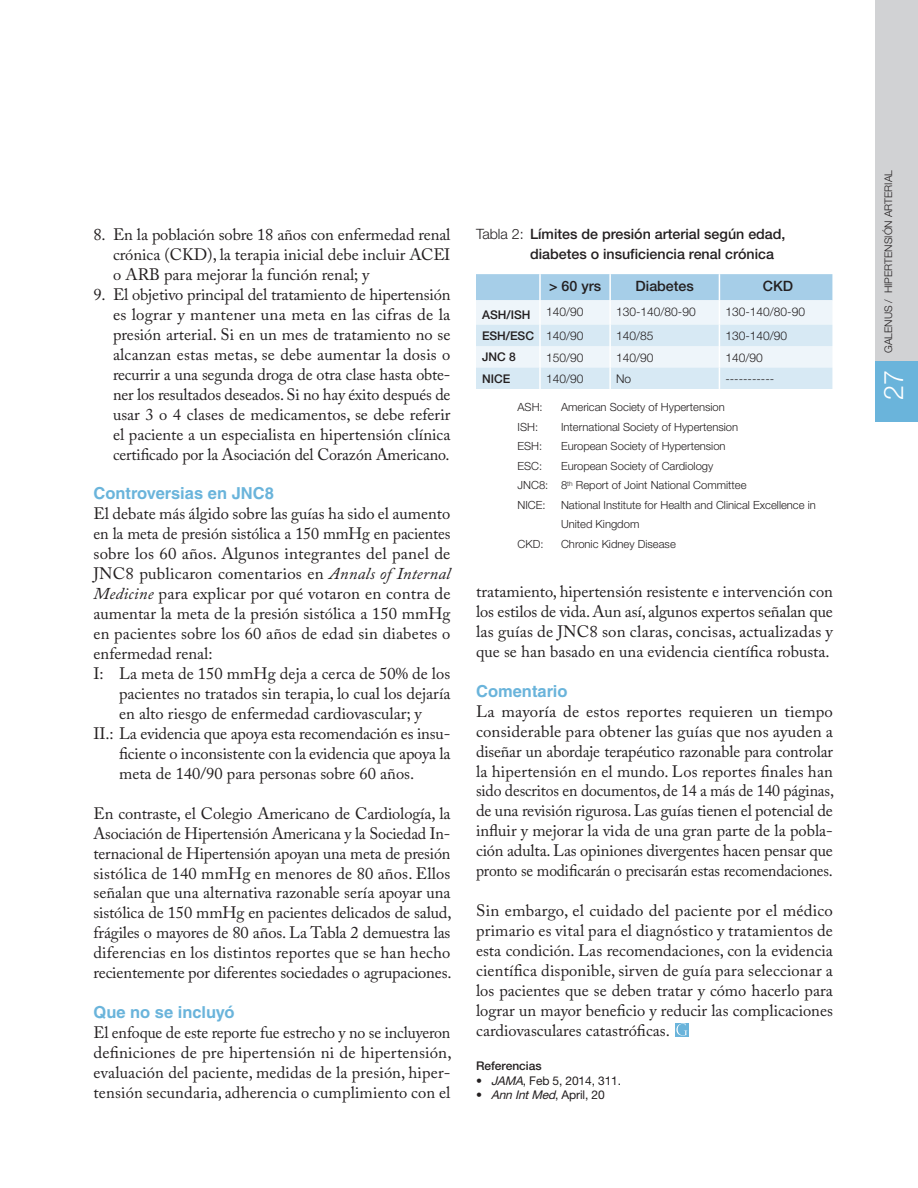
<style>
.page{position:relative;width:918px;height:1188px;background:#fff}
.page>*{position:absolute;margin:0;border:0;box-sizing:border-box;transform-origin:0 0}
.t1{font:300 27px "Helvetica Neue";color:#fff}
.t2{font:16.5px/20px "Adobe Caslon Pro";color:#231f20;text-align:justify}
.t3{font:700 16.5px "Helvetica LT Std";color:#6ab4db}
.t4{font:500 14.25px/20px "Helvetica Neue";color:#231f20}
.t5{font:300 12px "Helvetica Neue";color:#231f20}
.t6{font:500 12px "Helvetica Neue";color:#231f20}
.t7{font:12px "Helvetica Neue";letter-spacing:-.01em;color:#231f20}
.t8{font:300 11.25px/19.5px "Helvetica Neue";color:#231f20}
.t9{font:300 10.5px "Helvetica Neue";color:#231f20}
.s1{font-style:italic}
.s2{font-weight:300}
</style>
<div class="page">
<div style="left:675px;top:1023px;width:14px;height:13px;background:#6ab4db"></div>
<svg style="left:676px;top:1023px;width:11px;height:13px"></svg>
<svg style="left:476px;top:274px;width:356px;height:115px;background:#d5e8f3"></svg>
<div style="left:875px;top:0;width:43px;height:412px;background:#d1d2d4"></div>
<div style="left:875px;top:361px;width:43px;height:61px;background:#6ab4db"></div>
<p class="t2" style="left:113px;top:224px;width:339px;text-indent:-20px">8. En la población sobre 18 años con enfermedad renal crónica (CKD), la terapia inicial debe incluir ACEI o ARB para mejorar la función renal; y</p>
<p class="t2" style="left:113px;top:284px;width:339px;text-indent:-19px">9. El objetivo principal del tratamiento de hipertensión es lograr y mantener una meta en las cifras de la presión arterial. Si en un mes de tratamiento no se alcanzan estas metas, se debe aumentar la dosis o recurrir a una segunda droga de otra clase hasta obte&shy;ner los resultados deseados. Si no hay éxito después de usar 3 o 4 clases de medicamentos, se debe referir el paciente a un especialista en hipertensión clínica certificado por la Asociación del Corazón Americano.</p>
<p class="t3" style="left:94px;top:484px;width:182px">Controversias en JNC8</p>
<p class="t2" style="left:94px;top:504px;width:358px">El debate más álgido sobre las guías ha sido el aumento</p>
<p class="t2" style="left:94px;top:524px;width:358px">en la meta de presión sistólica a 150 mmHg en pacientes</p>
<p class="t2" style="left:94px;top:544px;width:358px">sobre los 60 años. Algunos integrantes del panel de</p>
<p class="t2" style="left:94px;top:564px;width:358px">JNC8 publicaron comentarios en <span class="s1">Annals of Internal</span></p>
<p class="t2" style="left:94px;top:584px;width:358px"><span class="s1">Medicine</span> para explicar por qué votaron en contra de</p>
<p class="t2" style="left:94px;top:604px;width:358px">aumentar la meta de la presión sistólica a 150 mmHg</p>
<p class="t2" style="left:94px;top:623px;width:358px">en pacientes sobre los 60 años de edad sin diabetes o</p>
<p class="t2" style="left:94px;top:643px;width:121px">enfermedad renal:</p>
<p class="t2" style="left:94px;top:663px;width:358px">I: La meta de 150 mmHg deja a cerca de 50% de los</p>
<p class="t2" style="left:119px;top:683px;width:333px">pacientes no tratados sin terapia, lo cual los dejaría</p>
<p class="t2" style="left:119px;top:703px;width:304px">en alto riesgo de enfermedad cardiovascular; y</p>
<p class="t2" style="left:94px;top:723px;width:358px">II.: La evidencia que apoya esta recomendación es insu-</p>
<p class="t2" style="left:119px;top:743px;width:333px">ficiente o inconsistente con la evidencia que apoya la</p>
<p class="t2" style="left:119px;top:763px;width:297px">meta de 140/90 para personas sobre 60 años.</p>
<p class="t2" style="left:94px;top:803px;width:360px">En contraste, el Colegio Americano de Cardiología, la Asociación de Hipertensión Americana y la Sociedad In&shy;ternacional de Hipertensión apoyan una meta de presión sistólica de 140 mmHg en menores de 80 años. Ellos señalan que una alternativa razonable sería apoyar una sistólica de 150 mmHg en pacientes delicados de salud, frágiles o mayores de 80 años. La Tabla 2 demuestra las diferencias en los distintos reportes que se han hecho recientemente por diferentes sociedades o agrupaciones.</p>
<p class="t3" style="left:94px;top:1002px;width:143px">Que no se incluyó</p>
<p class="t2" style="left:94px;top:1022px;width:360px">El enfoque de este reporte fue estrecho y no se incluyeron definiciones de pre hipertensión ni de hipertensión, evaluación del paciente, medidas de la presión, hiper&shy;tensión secundaria, adherencia o cumplimiento con el</p>
<p class="t4" style="left:530px;top:224px;width:257px;text-indent:-54px"><span class="s2">Tabla 2:</span> Límites de presión arterial según edad, diabetes o insuficiencia renal crónica</p>
<p class="t4" style="left:549px;top:276px;width:54px">&gt; 60 yrs</p>
<p class="t4" style="left:636px;top:276px;width:60px">Diabetes</p>
<p class="t4" style="left:763px;top:276px;width:32px">CKD</p>
<p class="t6" style="left:482px;top:307px;width:50px">ASH/ISH</p>
<p class="t5" style="left:546px;top:304px;width:39px">140/90</p>
<p class="t5" style="left:616px;top:304px;width:81px">130-140/80-90</p>
<p class="t5" style="left:725px;top:304px;width:81px">130-140/80-90</p>
<p class="t6" style="left:482px;top:329px;width:103px">ESH/ESC <span class="s2">140/90</span></p>
<p class="t5" style="left:616px;top:329px;width:39px">140/85</p>
<p class="t5" style="left:725px;top:329px;width:63px">130-140/90</p>
<p class="t6" style="left:482px;top:350px;width:35px">JNC 8</p>
<p class="t5" style="left:546px;top:350px;width:39px">150/90</p>
<p class="t5" style="left:616px;top:350px;width:39px">140/90</p>
<p class="t5" style="left:725px;top:350px;width:39px">140/90</p>
<p class="t6" style="left:482px;top:371px;width:30px">NICE</p>
<p class="t5" style="left:546px;top:371px;width:39px">140/90</p>
<p class="t5" style="left:616px;top:371px;width:17px">No</p>
<p class="t5" style="left:725px;top:371px;width:50px">-----------</p>
<p class="t8" style="left:518px;top:397px;width:222px">ASH: American Society of Hypertension<br>ISH: I nternational Society of Hypertension<br>ESH:</p>
<p class="t8" style="left:561px;top:436px;width:166px">European Society of Hypertension</p>
<p class="t8" style="left:518px;top:456px;width:26px">ESC:</p>
<p class="t8" style="left:561px;top:456px;width:154px">European Society of Cardiology</p>
<p class="t8" style="left:518px;top:475px;width:231px">JNC8: 8<sup>th</sup> Report of Joint National Committee</p>
<p class="t8" style="left:518px;top:495px;width:300px">NICE: National Institute for Health and Clinical Excellence in</p>
<p class="t8" style="left:561px;top:514px;width:80px">United Kingdom</p>
<p class="t8" style="left:518px;top:534px;width:28px">CKD:</p>
<p class="t8" style="left:561px;top:534px;width:116px">Chronic Kidney Disease</p>
<p class="t2" style="left:476px;top:581px;width:358px">tratamiento, hipertensión resistente e intervención con los estilos de vida. Aun así, algunos expertos señalan que las guías de JNC8 son claras, concisas, actualizadas y que se han basado en una evidencia científica robusta.</p>
<p class="t3" style="left:476px;top:681px;width:93px">Comentario</p>
<p class="t2" style="left:476px;top:701px;width:360px">La mayoría de estos reportes requieren un tiempo considerable para obtener las guías que nos ayuden a diseñar un abordaje terapéutico razonable para controlar la hipertensión en el mundo. Los reportes finales han sido descritos en documentos, de 14 a más de 140 páginas, de una revisión rigurosa. Las guías tienen el potencial de influir y mejorar la vida de una gran parte de la pobla&shy;ción adulta. Las opiniones divergentes hacen pensar que pronto se modificarán o precisarán estas recomendaciones.</p>
<p class="t2" style="left:476px;top:901px;width:358px">Sin embargo, el cuidado del paciente por el médico primario es vital para el diagnóstico y tratamientos de esta condición. Las recomendaciones, con la evidencia científica disponible, sirven de guía para seleccionar a los pacientes que se deben tratar y cómo hacerlo para lograr un mayor beneficio y reducir las complicaciones cardiovasculares catastróficas.</p>
<p class="t6" style="left:476px;top:1059px;width:67px">Referencias</p>
<p class="t7" style="left:476px;top:1073px;width:147px">• <span class="s1">JAMA</span>, Feb 5, 2014, 311.</p>
<p class="t7" style="left:476px;top:1088px;width:130px">• <span class="s1">Ann IntMed</span>, A p r i l , 2 0</p>
<p class="t9" style="left:882px;top:353px;width:181px;rotate:-90deg">GALENUS / h ipertensión arterial</p>
<h1 class="t1" style="left:877px;top:400px;width:32px;rotate:-90deg">27</h1>
</div>
